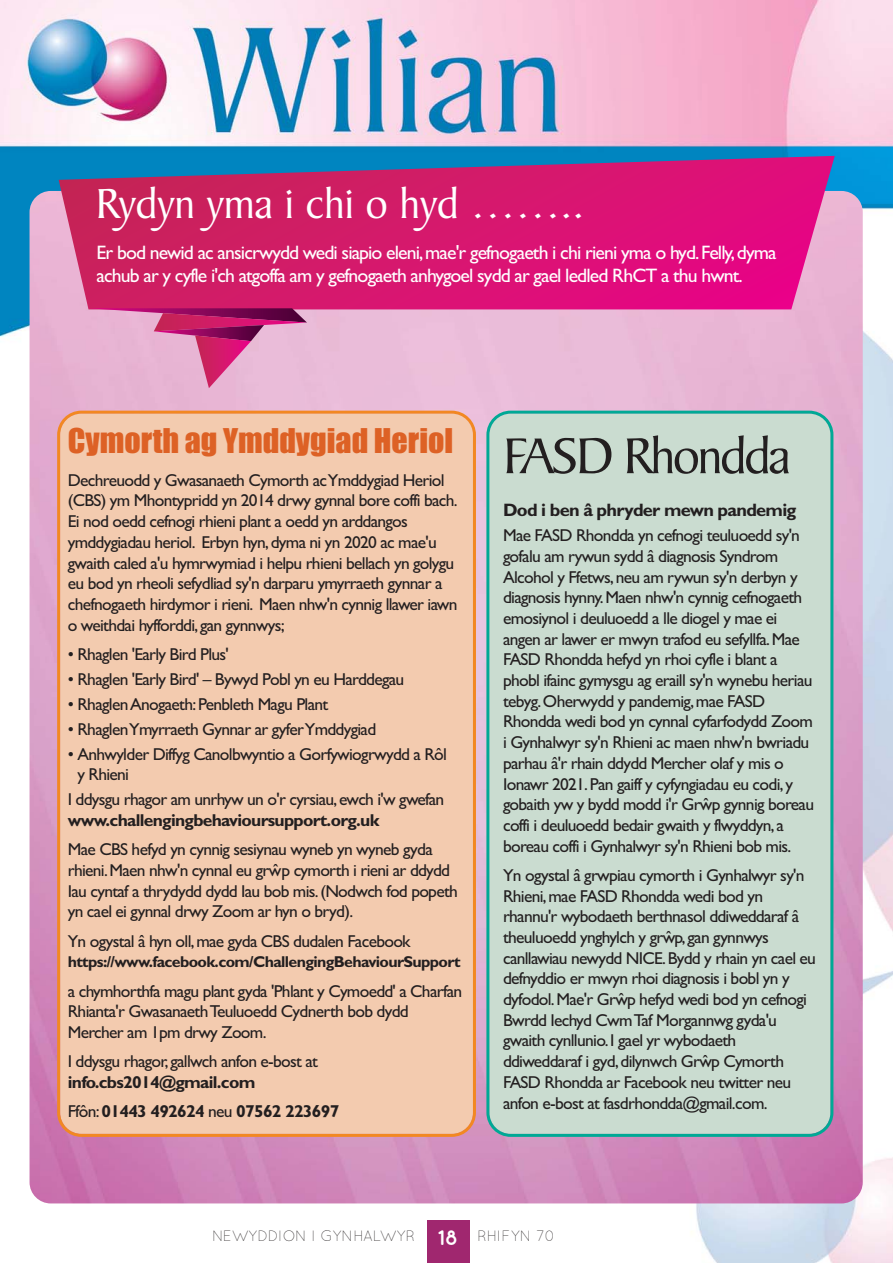
<style>
.page{position:relative;width:893px;height:1263px;background:#fff}
.page>*{position:absolute;margin:0;border:0;box-sizing:border-box;transform-origin:0 0}
.t1{font:54px "Baker Signet BT";letter-spacing:-.04em;color:#231f20}
.t2{font:45px "Baker Signet BT";color:#fff}
.t3{font:31.5px "Impact";color:#dd6125}
.t4{font:700 21px "Quicksand";color:#fff}
.t5{font:19.5px/23.4px "Gill Sans";letter-spacing:-.045em;color:#fff}
.t6{font:700 18px "Gill Sans";letter-spacing:-.04em;color:#231f20}
.t7{font:17.25px/20.7px "Gill Sans";letter-spacing:-.04em;color:#231f20}
.t8{font:700 17.25px/29.2px "Gill Sans";letter-spacing:-.04em;color:#231f20}
.t9{font:700 15.75px "Gill Sans";letter-spacing:-.04em;color:#231f20}
.t10{font:300 15px "Quicksand";letter-spacing:-.01em;color:#231f20}
.s1{font-weight:400}
</style>
<div class="page">
<img style="left:0;top:0;width:893px;height:1263px">
<div style="left:427px;top:1221px;width:42px;height:42px;background:#a0276f"></div>
<img style="left:30px;top:191px;width:833px;height:1012px;border-radius:21px">
<svg style="left:59px;top:156px;width:776px;height:153px;background:#c62579"></svg>
<svg style="left:89px;top:308px;width:218px;height:80px;background:#d685b1"></svg>
<div style="left:57px;top:411px;width:419px;height:726px;background:#f3cbaf"></div>
<div style="left:486px;top:411px;width:347px;height:726px;background:#cadcd0"></div>
<h2 class="t2" style="left:96px;top:185px;width:490px">Rydyn yma i chi o hyd ……..</h2>
<p class="t5" style="left:97px;top:243px;width:682px">Er bod newid ac ansicrwydd wedi siapio eleni, mae'r gefnogaeth i chi rieni yma o hyd. Felly, dyma achub ar y cyfle i'ch atgoffa am y gefnogaeth anhygoel sydd ar gael ledled RhCT a thu hwnt.</p>
<h3 class="t3" style="left:68px;top:430px;width:387px">Cymorth ag Ymddygiad Heriol</h3>
<p class="t7" style="left:68px;top:471px;width:391px">Dechreuodd y Gwasanaeth Cymorth ac Ymddygiad Heriol (CBS) ym Mhontypridd yn 2014 drwy gynnal bore coffi bach.<br>Ei nod oedd cefnogi rhieni plant a oedd yn arddangos ymddygiadau heriol. Erbyn hyn, dyma ni yn 2020 ac mae'u gwaith caled a'u hymrwymiad i helpu rhieni bellach yn golygu eu bod yn rheoli sefydliad sy'n darparu ymyrraeth gynnar a chefnogaeth hirdymor i rieni. Maen nhw'n cynnig llawer iawn o weithdai hyfforddi, gan gynnwys;</p>
<p class="t7" style="left:68px;top:646px;width:163px">• Rhaglen 'Early Bird Plus'</p>
<p class="t7" style="left:68px;top:671px;width:338px">• Rhaglen 'Early Bird' – Bywyd Pobl yn eu Harddegau</p>
<p class="t7" style="left:68px;top:695px;width:262px">• Rhaglen Anogaeth: Penbleth Magu Plant</p>
<p class="t7" style="left:68px;top:720px;width:310px">• Rhaglen Ymyrraeth Gynnar ar gyfer Ymddygiad</p>
<p class="t7" style="left:77px;top:745px;width:371px;text-indent:-10px">• Anhwylder Diffyg Canolbwyntio a Gorfywiogrwydd a Rôl y Rhieni</p>
<p class="t7" style="left:68px;top:791px;width:378px">I ddysgu rhagor am unrhyw un o'r cyrsiau, ewch i'w gwefan</p>
<p class="t8" style="left:68px;top:807px;width:313px">www.challengingbehavioursupport.org.uk</p>
<p class="t7" style="left:68px;top:841px;width:392px">Mae CBS hefyd yn cynnig sesiynau wyneb yn wyneb gyda rhieni. Maen nhw'n cynnal eu grwˆ p cymorth i rieni ar ddydd Iau cyntaf a thrydydd dydd Iau bob mis. (Nodwch fod popeth yn cael ei gynnal drwy Zoom ar hyn o bryd).</p>
<p class="t7" style="left:68px;top:932px;width:344px">Yn ogystal â hyn oll, mae gyda CBS dudalen Facebook</p>
<p class="t9" style="left:68px;top:956px;width:394px">https://www.facebook.com/ChallengingBehaviourSupport</p>
<p class="t7" style="left:68px;top:982px;width:396px">a chymhorthfa magu plant gyda 'Phlant y Cymoedd' a Charfan<br>Rhianta'r Gwasanaeth Teuluoedd Cydnerth bob dydd<br>Mercher am 1pm drwy Zoom.</p>
<p class="t7" style="left:68px;top:1053px;width:252px">I ddysgu rhagor, gallwch anfon e-bost at</p>
<p class="t8" style="left:68px;top:1069px;width:273px">info.cbs2014@gmail.com<br><span class="s1">Ffôn:</span> 01443 492624 <span class="s1">neu</span> 07562 223697</p>
<h1 class="t1" style="left:503px;top:434px;width:289px">FASD Rhondda</h1>
<p class="t6" style="left:503px;top:503px;width:295px">Dod i ben â phryder mewn pandemig</p>
<p class="t7" style="left:503px;top:527px;width:313px">Mae FASD Rhondda yn cefnogi teuluoedd sy'n gofalu am rywun sydd â diagnosis Syndrom Alcohol y Ffetws, neu am rywun sy'n derbyn y diagnosis hynny. Maen nhw'n cynnig cefnogaeth emosiynol i deuluoedd a lle diogel y mae ei angen ar lawer er mwyn trafod eu sefyllfa. Mae FASD Rhondda hefyd yn rhoi cyfle i blant a phobl ifainc gymysgu ag eraill sy'n wynebu heriau tebyg. Oherwydd y pandemig, mae FASD Rhondda wedi bod yn cynnal cyfarfodydd Zoom i Gynhalwyr sy'n Rhieni ac maen nhw'n bwriadu parhau â'r rhain ddydd Mercher olaf y mis o Ionawr 2021. Pan gaiff y cyfyngiadau eu codi, y gobaith yw y bydd modd i'r Grwˆ p gynnig boreau coffi i deuluoedd bedair gwaith y flwyddyn, a boreau coffi i Gynhalwyr sy'n Rhieni bob mis.</p>
<p class="t7" style="left:503px;top:866px;width:314px">Yn ogystal â grwpiau cymorth i Gynhalwyr sy'n Rhieni, mae FASD Rhondda wedi bod yn rhannu'r wybodaeth berthnasol ddiweddaraf â theuluoedd ynghylch y grwˆ p, gan gynnwys canllawiau newydd NICE. Bydd y rhain yn cael eu defnyddio er mwyn rhoi diagnosis i bobl yn y dyfodol. Mae'r Grwˆ p hefyd wedi bod yn cefnogi Bwrdd Iechyd Cwm Taf Morgannwg gyda'u gwaith cynllunio. I gael yr wybodaeth ddiweddaraf i gyd, dilynwch Grwˆ p Cymorth FASD Rhondda ar Facebook neu twitter neu anfon e-bost at fasdrhondda@gmail.com.</p>
<p class="t4" style="left:438px;top:1230px;width:22px">18</p>
<p class="t10" style="left:212px;top:1231px;width:205px">NEWYDDION I GYNHALWYR</p>
<p class="t10" style="left:477px;top:1231px;width:80px">RHIFYN 70</p>
</div>
